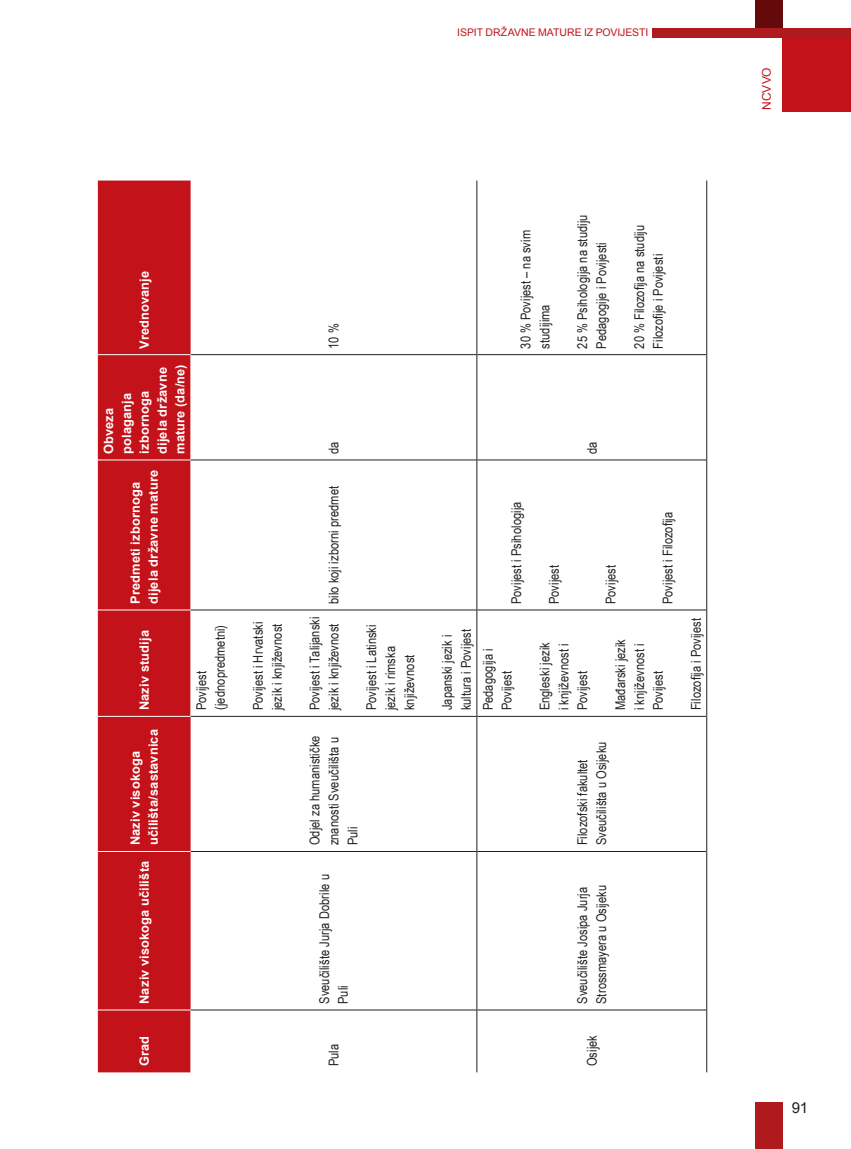
<style>
.page{position:relative;width:851px;height:1149px;background:#fff}
.page>*{position:absolute;margin:0;border:0;box-sizing:border-box;transform-origin:0 0}
.t1{font:15px "Arial";color:#231f20}
.t2{font:13.5px/18.9px "Arial Narrow";letter-spacing:.005em;color:#231f20}
.t3{font:700 12.75px/17.9px "Arial";letter-spacing:.015em;color:#fff}
.t4{font:12px "Arial";letter-spacing:-.005em;color:#c4121a}
.t5{font:10.5px "Arial";letter-spacing:-.005em;color:#c4121a}
</style>
<div class="page">
<div style="left:782px;top:34px;width:68px;height:78px;background:#c4121a"></div>
<div style="left:754px;top:0;width:28px;height:28px;background:#650a0b"></div>
<div style="left:651px;top:28px;width:199px;height:9px;background:#ae1a1e"></div>
<div style="left:755px;top:1101px;width:27px;height:47px;background:#ae1a1e"></div>
<div style="left:98px;top:180px;width:92px;height:891px;background:#c4121a"></div>
<svg style="left:190px;top:355px;width:516px;height:716px"></svg>
<hr style="left:476px;top:1009px;width:1px;height:62px;background:#231f20">
<hr style="left:476px;top:851px;width:1px;height:158px;background:#231f20">
<hr style="left:476px;top:716px;width:1px;height:135px;background:#231f20">
<hr style="left:476px;top:609px;width:1px;height:107px;background:#231f20">
<hr style="left:476px;top:460px;width:1px;height:149px;background:#231f20">
<hr style="left:476px;top:354px;width:1px;height:106px;background:#231f20">
<hr style="left:476px;top:180px;width:1px;height:174px;background:#231f20">
<hr style="left:706px;top:1009px;width:1px;height:62px;background:#231f20">
<hr style="left:706px;top:851px;width:1px;height:158px;background:#231f20">
<hr style="left:706px;top:716px;width:1px;height:135px;background:#231f20">
<hr style="left:706px;top:609px;width:1px;height:107px;background:#231f20">
<hr style="left:706px;top:460px;width:1px;height:149px;background:#231f20">
<hr style="left:706px;top:354px;width:1px;height:106px;background:#231f20">
<hr style="left:706px;top:180px;width:1px;height:174px;background:#231f20">
<hr style="left:190px;top:1009px;width:286px;height:1px;background:#231f20">
<hr style="left:190px;top:850px;width:286px;height:1px;background:#231f20">
<hr style="left:190px;top:715px;width:286px;height:1px;background:#231f20">
<hr style="left:190px;top:609px;width:286px;height:1px;background:#231f20">
<hr style="left:190px;top:459px;width:286px;height:1px;background:#231f20">
<hr style="left:190px;top:354px;width:286px;height:1px;background:#231f20">
<hr style="left:477px;top:1009px;width:229px;height:1px;background:#231f20">
<hr style="left:477px;top:850px;width:229px;height:1px;background:#231f20">
<hr style="left:477px;top:715px;width:229px;height:1px;background:#231f20">
<hr style="left:477px;top:609px;width:229px;height:1px;background:#231f20">
<hr style="left:477px;top:459px;width:229px;height:1px;background:#231f20">
<hr style="left:477px;top:354px;width:229px;height:1px;background:#231f20">
<hr style="left:98px;top:1009px;width:92px;height:1px;background:#fff">
<hr style="left:98px;top:850px;width:92px;height:1px;background:#fff">
<hr style="left:98px;top:715px;width:92px;height:1px;background:#fff">
<hr style="left:98px;top:609px;width:92px;height:1px;background:#fff">
<hr style="left:98px;top:459px;width:92px;height:1px;background:#fff">
<hr style="left:98px;top:354px;width:92px;height:1px;background:#fff">
<p class="t5" style="left:457px;top:26px;width:192px">ISPIT DRŽAVNE MATURE IZ POVIJESTI</p>
<p class="t3" style="left:136px;top:348px;width:79px;rotate:-90deg">Vrednovanje</p>
<p class="t3" style="left:100px;top:454px;width:91px;rotate:-90deg">Obveza polaganja izbornoga dijela državne mature (da/ne)</p>
<p class="t3" style="left:127px;top:603px;width:135px;rotate:-90deg">Predmeti izbornoga dijela državne mature</p>
<p class="t3" style="left:136px;top:710px;width:82px;rotate:-90deg">Naziv studija</p>
<p class="t3" style="left:127px;top:845px;width:118px;rotate:-90deg">Naziv visokoga učilišta/sastavnica</p>
<p class="t3" style="left:136px;top:1003px;width:145px;rotate:-90deg">Naziv visokoga učilišta</p>
<p class="t2" style="left:324px;top:348px;width:27px;rotate:-90deg">10 %</p>
<p class="t2" style="left:324px;top:454px;width:14px;rotate:-90deg">da</p>
<p class="t2" style="left:324px;top:603px;width:119px;rotate:-90deg">bilo koji izborni predmet</p>
<p class="t2" style="left:191px;top:710px;width:87px;rotate:-90deg">Povijest (jednopredmetni)</p>
<p class="t2" style="left:248px;top:710px;width:90px;rotate:-90deg">Povijest i Hrvatski jezik i književnost</p>
<p class="t2" style="left:305px;top:710px;width:95px;rotate:-90deg">Povijest i Talijanski jezik i književnost</p>
<p class="t2" style="left:361px;top:710px;width:87px;rotate:-90deg">Povijest i Latinski jezik i rimska književnost</p>
<p class="t2" style="left:437px;top:710px;width:83px;rotate:-90deg">Japanski jezik i kultura i Povijest</p>
<p class="t2" style="left:305px;top:845px;width:111px;rotate:-90deg">Odjel za humanističke znanosti Sveučilišta u<br>Puli</p>
<p class="t2" style="left:314px;top:1003px;width:131px;rotate:-90deg">Sveučilište Jurja Dobrile u<br>Puli</p>
<p class="t2" style="left:515px;top:348px;width:120px;rotate:-90deg">30 % Povijest – na svim studijima</p>
<p class="t2" style="left:572px;top:348px;width:135px;rotate:-90deg">25 % Psihologija na studiju<br>Pedagogije i Povijesti</p>
<p class="t2" style="left:629px;top:348px;width:125px;rotate:-90deg">20 % Filozofija na studiju<br>Filozofije i Povijesti</p>
<p class="t2" style="left:582px;top:454px;width:14px;rotate:-90deg">da</p>
<p class="t2" style="left:506px;top:603px;width:104px;rotate:-90deg">Povijest i Psihologija</p>
<p class="t2" style="left:544px;top:603px;width:41px;rotate:-90deg">Povijest</p>
<p class="t2" style="left:601px;top:603px;width:41px;rotate:-90deg">Povijest</p>
<p class="t2" style="left:657px;top:603px;width:93px;rotate:-90deg">Povijest i Filozofija</p>
<p class="t2" style="left:478px;top:710px;width:63px;rotate:-90deg">Pedagogija i<br>Povijest</p>
<p class="t2" style="left:534px;top:710px;width:69px;text-align:justify;rotate:-90deg">Engleski jezik i književnost i Povijest</p>
<p class="t2" style="left:610px;top:710px;width:73px;rotate:-90deg">Mađarski jezik i književnost i<br>Povijest</p>
<p class="t2" style="left:572px;top:845px;width:105px;rotate:-90deg">Filozofski fakultet<br>Sveučilišta u Osijeku</p>
<p class="t2" style="left:572px;top:1003px;width:120px;rotate:-90deg">Sveučilište Josipa Jurja<br>Strossmayera u Osijeku</p>
<p class="t3" style="left:136px;top:1065px;width:32px;rotate:-90deg">Grad</p>
<p class="t2" style="left:324px;top:1065px;width:24px;rotate:-90deg">Pula</p>
<p class="t2" style="left:582px;top:1066px;width:33px;rotate:-90deg">Osijek</p>
<p class="t2" style="left:686px;top:710px;width:93px;rotate:-90deg">Filozofija i Povijest</p>
<p class="t4" style="left:758px;top:110px;width:44px;rotate:-90deg">NCVVO</p>
<p class="t1" style="left:791px;top:1097px;width:18px">91</p>
</div>
